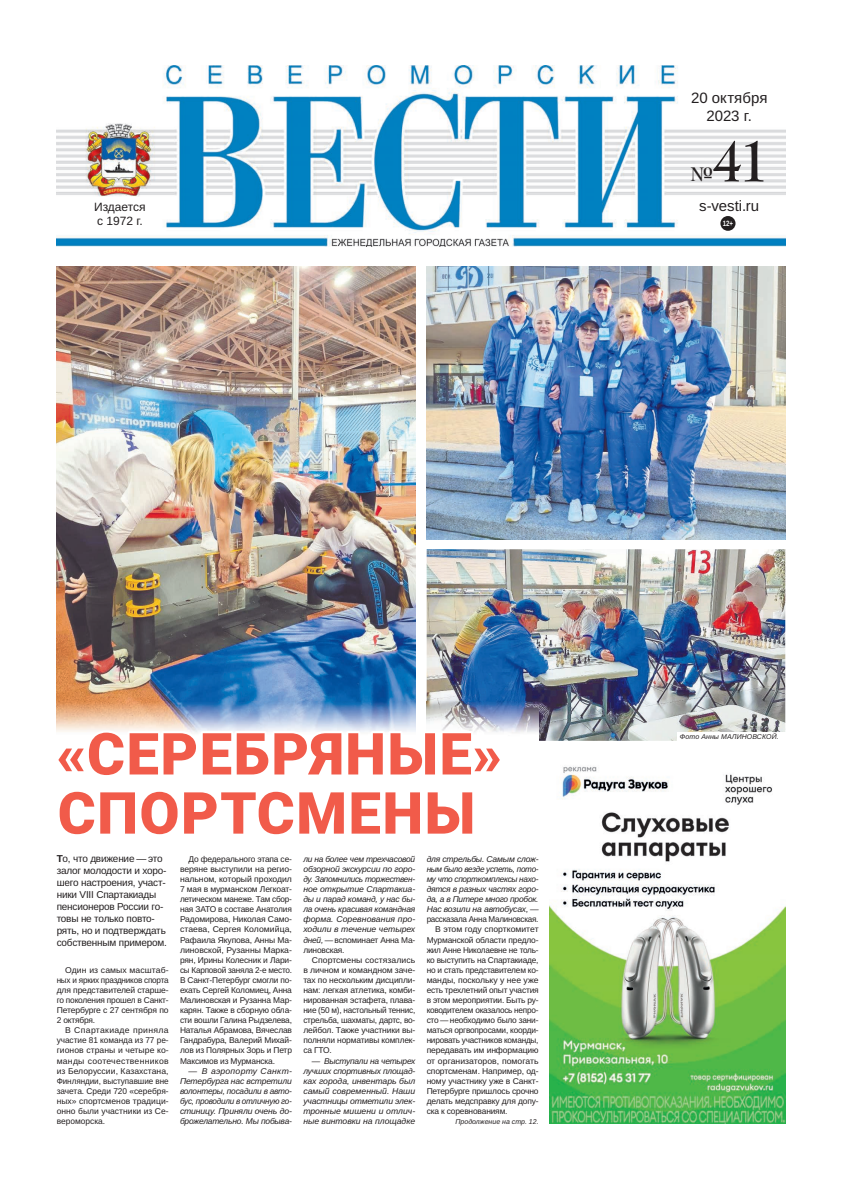
<style>
.page{position:relative;width:842px;height:1191px;background:#fff}
.page>*{position:absolute;margin:0;border:0;box-sizing:border-box;transform-origin:0 0}
.t1{font:60px "Juste";color:#231f20}
.t2{font:900 58px/59.1px "Roboto";letter-spacing:.025em;color:#f15b4a}
.t3{font:20px "Juste";color:#231f20}
.t4{font:15px/18px "Liberation Sans";color:#231f20;text-align:center}
.t5{font:12px/14.4px "Liberation Sans";color:#231f20}
.t6{font:10px/12px "Liberation Sans";letter-spacing:-.02em;color:#231f20}
.t7{font:8.4px/10.1px "Liberation Sans";letter-spacing:-.02em;color:#231f20;text-align:justify}
.t8{font:italic 8.4px/10.1px "Liberation Sans";letter-spacing:-.02em;color:#231f20;text-align:justify}
.t9{font:8.4px "Liberation Sans";letter-spacing:.005em;color:#231f20}
.t10{font:8.4px "Liberation Sans";color:#231f20}
.t11{font:700 7.7px "Liberation Sans";color:#fff;scale:.81 1}
.t12{font:italic 7px "Liberation Sans";color:#231f20}
.s1{font-weight:700}
.s2{font-style:normal}
</style>
<div class="page">
<img style="left:57px;top:66px;width:728px;height:181px">
<div style="left:720px;top:216px;width:15px;height:15px;background:#231f20;border-radius:50%"></div>
<img style="left:550px;top:766px;width:235px;height:357px">
<img style="left:427px;top:266px;width:358px;height:273px">
<img style="left:57px;top:267px;width:358px;height:434px">
<img style="left:427px;top:549px;width:358px;height:192px">
<img style="left:56px;top:701px;width:483px;height:40px">
<div style="left:677px;top:732px;width:111px;height:9px;background:#fff"></div>
<h3 class="t5" style="left:94px;top:199px;width:53px">Издается с 1972 г.</h3>
<h3 class="t4" style="left:691px;top:89px;width:78px">20 октября<br>2023 г.</h3>
<h1 class="t1" style="left:713px;top:139px;width:57px">41</h1>
<p class="t11" style="left:723px;top:218px;width:14px">12+</p>
<h3 class="t3" style="left:690px;top:167px;width:24px">№</h3>
<h3 class="t4" style="left:699px;top:197px;width:62px">s-vesti.ru</h3>
<h2 class="t2" style="left:57px;top:722px;width:447px">«СЕРЕБРЯНЫЕ»<br>СПОРТСМЕНЫ</h2>
<p class="t7" style="left:180px;top:854px;width:114px;text-indent:9px">До федерального этапа се&shy;веряне выступили на регио&shy;нальном, который проходил 7 мая в мурманском Легкоат&shy;летическом манеже. Там сбор&shy;ная ЗАТО в составе Анатолия Радомирова, Николая Само&shy;стаева, Сергея Коломийца, Рафаила Якупова, Анны Ма&shy;линовской, Рузанны Марка&shy;рян, Ирины Колесник и Лари&shy;сы Карповой заняла 2-е место.<br>В Санкт- Петербург смогли по&shy;ехать Сергей Коломиец, Анна Малиновская и Рузанна Мар&shy;карян. Также в сборную обла&shy;сти вошли Галина Рыдзелева, Наталья Абрамова, Вячеслав Гандрабура, Валерий Михай&shy;лов из Полярных Зорь и Петр Максимов из Мурманска.</p>
<p class="t8" style="left:180px;top:1065px;width:113px;text-indent:9px">— В аэропорту Санкт-Петербурга нас встретили волонтеры, посадили в авто&shy;бус, проводили в отличную го&shy;стиницу. Приняли очень до&shy;брожелательно. Мы побыва-</p>
<p class="t6" style="left:57px;top:852px;width:112px"><span class="s1">Т</span>о, что движение — это залог молодости и хоро&shy;шего настроения, участ&shy;ники VIII Спартакиады пенсионеров России го&shy;товы не только повто&shy;рять, но и подтверждать собственным примером.</p>
<p class="t7" style="left:57px;top:964px;width:114px;text-indent:9px">Один из самых масштаб&shy;ных и ярких праздников спорта для представителей старше&shy;го поколения прошел в Санкт-Петербурге с 27 сентября по 2 октября.</p>
<p class="t7" style="left:57px;top:1025px;width:114px;text-indent:9px">В Спартакиаде приняла участие 81 команда из 77 ре&shy;гионов страны и четыре ко&shy;манды соотечественников из Белоруссии, Казахстана, Финляндии, выступавшие вне зачета. Среди 720 «серебря&shy;ных» спортсменов традици&shy;онно были участники из Се&shy;вероморска.</p>
<p class="t8" style="left:303px;top:853px;width:113px">ли на более чем трехчасовой обзорной экскурсии по горо&shy;ду. Запомнились торжествен&shy;ное открытие Спартакиа&shy;ды и парад команд, у нас бы&shy;ла очень красивая командная форма. Соревнования про&shy;ходили в течение четырех дней, — <span class="s2">вспоминает Анна Ма&shy;линовская</span>.</p>
<p class="t7" style="left:303px;top:954px;width:113px;text-indent:9px">Спортсмены состязались в личном и командном заче&shy;тах по нескольким дисципли&shy;нам: легкая атлетика, комби&shy;нированная эстафета, плава&shy;ние (50 м), настольный теннис, стрельба, шахматы, дартс, во&shy;лейбол. Также участники вы&shy;полняли нормативы комплек&shy;са ГТО.</p>
<p class="t8" style="left:303px;top:1055px;width:113px;text-indent:9px">— Выступали на четырех лучших спортивных площад&shy;ках города, инвентарь был самый современный. Наши участницы отметили элек&shy;тронные мишени и отлич&shy;ные винтовки на площадке</p>
<p class="t8" style="left:427px;top:853px;width:114px">для стрельбы. Самым слож&shy;ным было везде успеть, пото&shy;му что спорткомплексы нахо&shy;дятся в разных частях горо&shy;да, а в Питере много пробок.<br>Нас возили на автобусах, —</p>
<p class="t7" style="left:427px;top:914px;width:113px">рассказала Анна Малиновская.</p>
<p class="t10" style="left:435px;top:924px;width:105px">В этом году спорткомитет</p>
<p class="t7" style="left:427px;top:934px;width:113px">Мурманской области предло-</p>
<p class="t7" style="left:427px;top:944px;width:113px">жил Анне Николаевне не толь-</p>
<p class="t7" style="left:427px;top:954px;width:113px">ко выступить на Спартакиаде,</p>
<p class="t7" style="left:427px;top:964px;width:113px">но и стать представителем ко-</p>
<p class="t7" style="left:427px;top:975px;width:113px">манды, поскольку у нее уже</p>
<p class="t7" style="left:427px;top:985px;width:114px">есть трехлетний опыт участия</p>
<p class="t7" style="left:427px;top:995px;width:113px">в этом мероприятии. Быть ру-</p>
<p class="t7" style="left:427px;top:1005px;width:113px">ководителем оказалось непро-</p>
<p class="t7" style="left:427px;top:1015px;width:113px">сто — необходимо было зани-</p>
<p class="t7" style="left:427px;top:1025px;width:113px">маться оргвопросами, коорди-</p>
<p class="t7" style="left:427px;top:1035px;width:113px">нировать участников команды,</p>
<p class="t7" style="left:427px;top:1045px;width:113px">передавать им информацию</p>
<p class="t9" style="left:427px;top:1055px;width:113px">от организаторов, помогать</p>
<p class="t7" style="left:427px;top:1065px;width:113px">спортсменам. Например, од-</p>
<p class="t7" style="left:427px;top:1075px;width:113px">ному участнику уже в Санкт-</p>
<p class="t7" style="left:427px;top:1085px;width:113px">Петербурге пришлось срочно</p>
<p class="t7" style="left:427px;top:1095px;width:113px">делать медсправку для допу-</p>
<p class="t7" style="left:427px;top:1106px;width:82px">ска к соревнованиям.</p>
<p class="t12" style="left:455px;top:1117px;width:85px">Продолжение на стр. 12.</p>
<p class="t12" style="left:680px;top:732px;width:100px">Фото Анны МАЛИНОВСКОЙ.</p>
</div>
